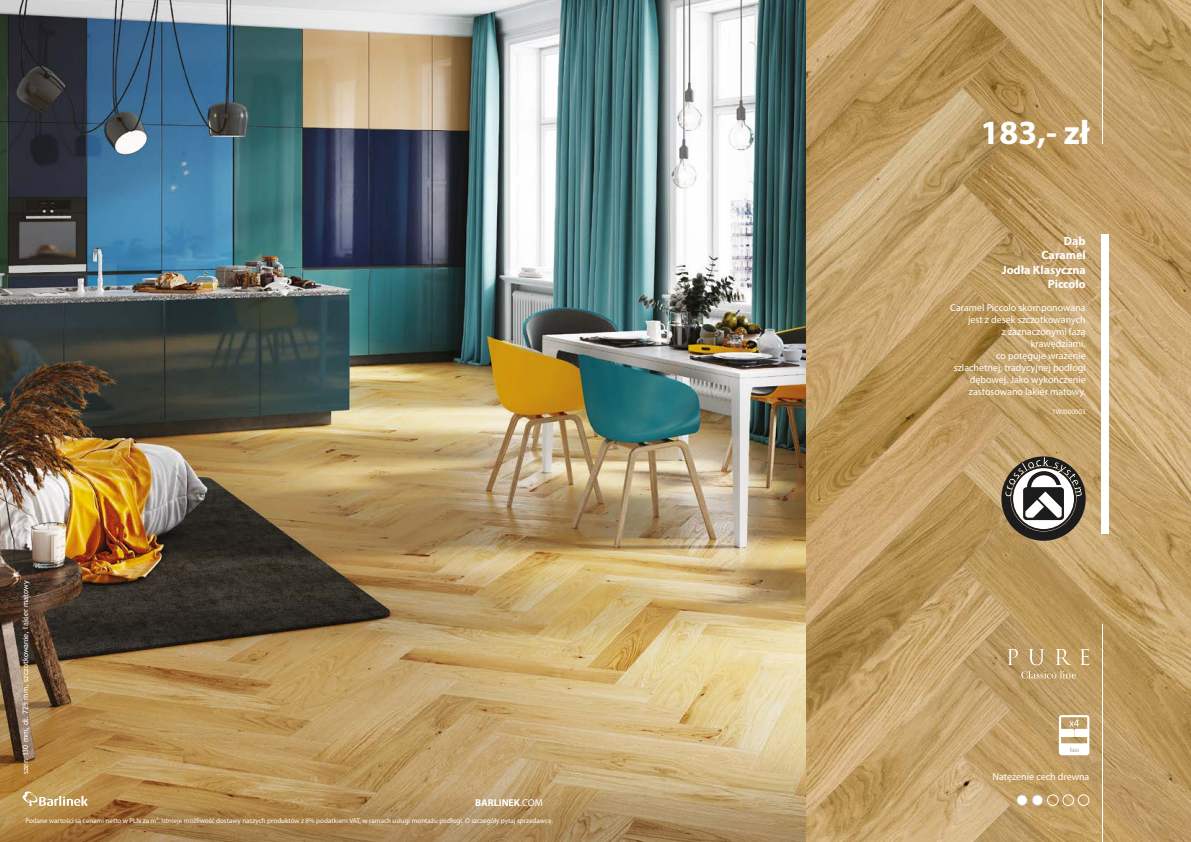
<style>
.page{position:relative;width:1191px;height:842px;background:#fff}
.page>*{position:absolute;margin:0;border:0;box-sizing:border-box;transform-origin:0 0}
.t1{font:700 34px "Myriad Pro";color:#fff}
.t2{font:700 12px/14.4px "Myriad Pro";color:#fff;text-align:right}
.t3{font:10px/12px "Myriad Pro";color:#fff;text-align:right}
.t4{font:700 10px "Myriad Pro";color:#fff}
.t5{font:7.5px "Trebuchet MS";color:#fff}
.t6{font:7px "Myriad Pro";color:#fff}
.s1{font-weight:400}
</style>
<div class="page">
<img style="left:0;top:0;width:1191px;height:842px">
<svg style="left:23px;top:791px;width:65px;height:15px"></svg>
<div style="left:1101px;top:234px;width:7px;height:299px;background:#fff"></div>
<hr style="left:1101px;top:0;width:1px;height:144px;background:#fff">
<hr style="left:1101px;top:624px;width:1px;height:218px;background:#fff">
<svg style="left:1007px;top:649px;width:82px;height:16px"></svg>
<svg style="left:1021px;top:671px;width:55px;height:7px"></svg>
<svg style="left:1059px;top:715px;width:30px;height:40px"></svg>
<div style="left:1016px;top:795px;width:11px;height:10px;background:#fff;border-radius:50%"></div>
<div style="left:1016px;top:794px;width:11px;height:12px;border:1px solid #c2b5a7;border-radius:50%"></div>
<div style="left:1032px;top:795px;width:10px;height:10px;background:#fff;border-radius:50%"></div>
<div style="left:1031px;top:794px;width:12px;height:12px;border:1px solid #c2b5a7;border-radius:50%"></div>
<div style="left:1047px;top:794px;width:11px;height:12px;border:1px solid #fff;border-radius:50%"></div>
<div style="left:1062px;top:794px;width:12px;height:12px;border:1px solid #fff;border-radius:50%"></div>
<div style="left:1077px;top:794px;width:12px;height:12px;border:1px solid #fff;border-radius:50%"></div>
<svg style="left:1001px;top:456px;width:84px;height:85px"></svg>
<p class="t5" style="left:21px;top:774px;width:195px;rotate:-90deg">szer. 130 mm, dł. 725 mm, szczotkowanie, lakier matowy</p>
<p class="t4" style="left:475px;top:796px;width:69px">BARLINEK<span class="s1">.COM</span></p>
<p class="t6" style="left:25px;top:816px;width:529px">Podane wartości są cenami netto w PLN za m<sup>2</sup>. Istnieje możliwość dostawy naszych produktów z 8% podatkiem VAT, w ramach usługi montażu podłogi. O szczegóły pytaj sprzedawcę.</p>
<h1 class="t1" style="left:980px;top:110px;width:110px">183,- zł</h1>
<p class="t2" style="left:1001px;top:233px;width:85px">Dąb<br>Caramel<br>Jodła Klasyczna<br>Piccolo</p>
<p class="t3" style="left:950px;top:301px;width:137px">Caramel Piccolo skomponowana jest z desek szczotkowanych<br>z zaznaczonymi fazą krawędziami,<br>co potęguje wrażenie szlachetnej, tradycyjnej podłogi dębowej. Jako wykończenie zastosowano lakier matowy.</p>
<p class="t6" style="left:1052px;top:407px;width:35px">1WJ000003</p>
<p class="t3" style="left:992px;top:771px;width:98px">Natężenie cech drewna</p>
</div>
